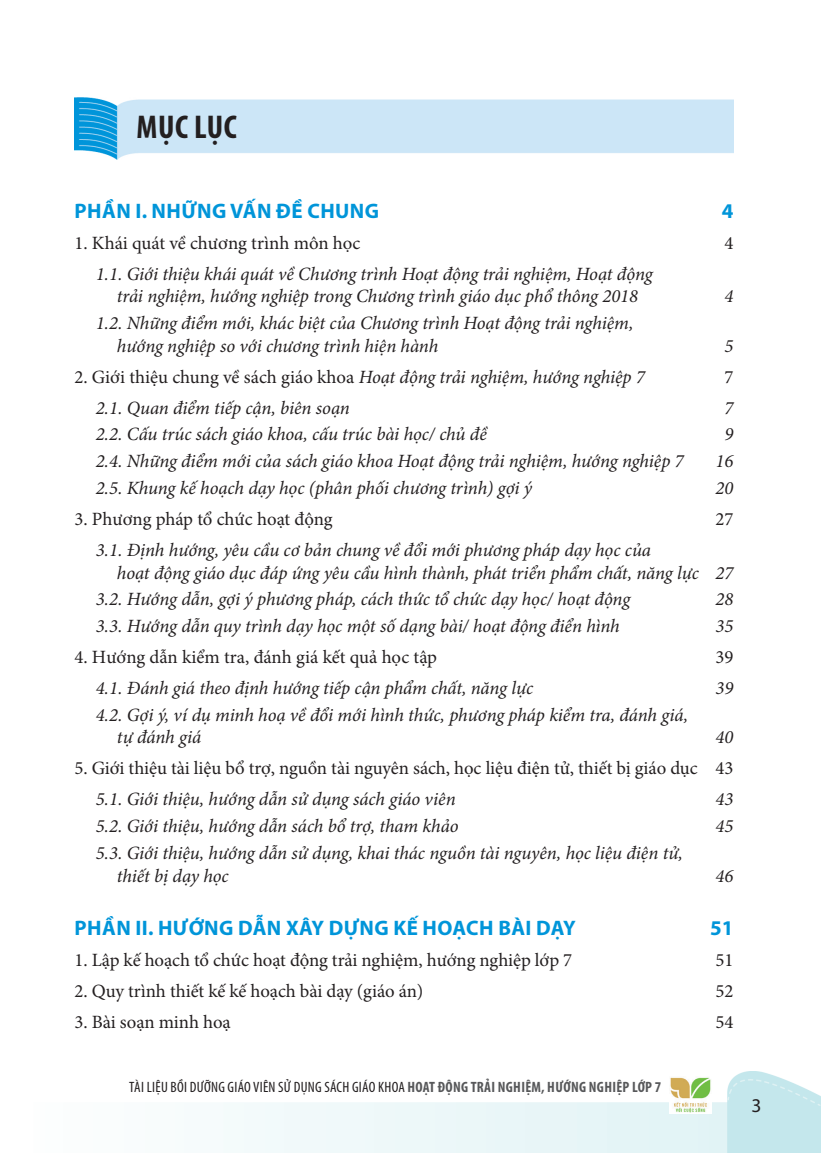
<style>
.page{position:relative;width:821px;height:1153px;background:#fff}
.page>*{position:absolute;margin:0;border:0;box-sizing:border-box;transform-origin:0 0}
.t1{font:700 condensed 33px "Myriad Pro";letter-spacing:.02em;color:#231f20}
.t2{font:700 21px "Myriad Pro";letter-spacing:.02em;color:#0095d9}
.t3{font:19.5px "Myriad Pro";color:#231f20}
.t4{font:italic 18.75px/22.5px "Minion Pro";letter-spacing:-.005em;color:#231f20}
.t5{font:18.75px "Minion Pro";letter-spacing:-.005em;color:#231f20}
.t6{font:condensed 15px "Myriad Pro";letter-spacing:.02em;color:#231f20}
.s1{font-style:normal}
.s2{font-weight:700;color:#57585a}
</style>
<div class="page">
<img style="left:224px;top:1071px;width:596px;height:81px">
<svg style="left:669px;top:1075px;width:43px;height:38px"></svg>
<img style="left:669px;top:1076px;width:43px;height:35px">
<img style="left:74px;top:98px;width:659px;height:61px">
<h1 class="t1" style="left:136px;top:107px;width:102px">MỤC LỤC</h1>
<p class="t2" style="left:75px;top:197px;width:306px">PHẦN I. NHỮNG VẤN ĐỀ CHUNG</p>
<p class="t2" style="left:721px;top:197px;width:13px">4</p>
<p class="t5" style="left:74px;top:230px;width:287px">1. Khái quát về chương trình môn học</p>
<p class="t5" style="left:724px;top:230px;width:10px">4</p>
<p class="t4" style="left:96px;top:262px;width:558px;text-align:center">1.1. Giới thiệu khái quát về Chương trình Hoạt động trải nghiệm, Hoạt động trải nghiệm, hướng nghiệp trong Chương trình giáo dục phổ thông 2018</p>
<p class="t4" style="left:724px;top:285px;width:10px">4</p>
<p class="t4" style="left:117px;top:312px;width:518px;text-indent:-21px">1.2. Những điểm mới, khác biệt của Chương trình Hoạt động trải nghiệm, hướng nghiệp so với chương trình hiện hành</p>
<p class="t4" style="left:724px;top:334px;width:10px">5</p>
<p class="t4" style="left:74px;top:365px;width:572px"><span class="s1">2. Giới thiệu chung về sách giáo khoa</span> Hoạt động trải nghiệm, hướng nghiệp 7</p>
<p class="t5" style="left:724px;top:364px;width:10px">7</p>
<p class="t4" style="left:96px;top:396px;width:256px">2.1. Quan điểm tiếp cận, biên soạn</p>
<p class="t4" style="left:724px;top:396px;width:10px">7</p>
<p class="t4" style="left:96px;top:423px;width:392px">2.2. Cấu trúc sách giáo khoa, cấu trúc bài học/ chủ đề</p>
<p class="t4" style="left:724px;top:423px;width:10px">9</p>
<p class="t4" style="left:96px;top:450px;width:589px">2.4. Những điểm mới của sách giáo khoa Hoạt động trải nghiệm, hướng nghiệp 7</p>
<p class="t4" style="left:715px;top:450px;width:19px">16</p>
<p class="t4" style="left:96px;top:476px;width:438px">2.5. Khung kế hoạch dạy học (phân phối chương trình) gợi ý</p>
<p class="t4" style="left:715px;top:476px;width:19px">20</p>
<p class="t5" style="left:74px;top:506px;width:260px">3. Phương pháp tổ chức hoạt động</p>
<p class="t5" style="left:715px;top:506px;width:19px">27</p>
<p class="t4" style="left:117px;top:538px;width:618px;text-indent:-21px">3.1. Định hướng, yêu cầu cơ bản chung về đổi mới phương pháp dạy học của<br>hoạt động giáo dục đáp ứng yêu cầu hình thành, phát triển phẩm chất, năng lực 27</p>
<p class="t4" style="left:96px;top:588px;width:536px">3.2. Hướng dẫn, gợi ý phương pháp, cách thức tổ chức dạy học/ hoạt động</p>
<p class="t4" style="left:715px;top:588px;width:19px">28</p>
<p class="t4" style="left:96px;top:614px;width:525px">3.3. Hướng dẫn quy trình dạy học một số dạng bài/ hoạt động điển hình</p>
<p class="t4" style="left:715px;top:614px;width:19px">35</p>
<p class="t5" style="left:74px;top:644px;width:364px">4. Hướng dẫn kiểm tra, đánh giá kết quả học tập</p>
<p class="t5" style="left:715px;top:644px;width:19px">39</p>
<p class="t4" style="left:96px;top:676px;width:439px">4.1. Đánh giá theo định hướng tiếp cận phẩm chất, năng lực</p>
<p class="t4" style="left:715px;top:676px;width:19px">39</p>
<p class="t4" style="left:117px;top:703px;width:572px;text-indent:-21px">4.2. Gợi ý, ví dụ minh hoạ về đổi mới hình thức, phương pháp kiểm tra, đánh giá, tự đánh giá</p>
<p class="t4" style="left:715px;top:726px;width:19px">40</p>
<p class="t5" style="left:74px;top:755px;width:660px">5. Giới thiệu tài liệu bổ trợ, nguồn tài nguyên sách, học liệu điện tử, thiết bị giáo dục 43</p>
<p class="t4" style="left:96px;top:788px;width:361px">5.1. Giới thiệu, hướng dẫn sử dụng sách giáo viên</p>
<p class="t4" style="left:715px;top:788px;width:19px">43</p>
<p class="t4" style="left:96px;top:814px;width:364px">5.2. Giới thiệu, hướng dẫn sách bổ trợ, tham khảo</p>
<p class="t4" style="left:715px;top:814px;width:19px">45</p>
<p class="t4" style="left:117px;top:841px;width:567px;text-indent:-21px">5.3. Giới thiệu, hướng dẫn sử dụng, khai thác nguồn tài nguyên, học liệu điện tử, thiết bị dạy học</p>
<p class="t4" style="left:715px;top:864px;width:19px">46</p>
<p class="t2" style="left:75px;top:914px;width:502px">PHẦN II. HƯỚNG DẪN XÂY DỰNG KẾ HOẠCH BÀI DẠY</p>
<p class="t2" style="left:710px;top:914px;width:25px">51</p>
<p class="t5" style="left:74px;top:947px;width:499px">1. Lập kế hoạch tổ chức hoạt động trải nghiệm, hướng nghiệp lớp 7</p>
<p class="t5" style="left:715px;top:947px;width:19px">51</p>
<p class="t5" style="left:74px;top:978px;width:350px">2. Quy trình thiết kế kế hoạch bài dạy (giáo án)</p>
<p class="t5" style="left:715px;top:978px;width:19px">52</p>
<p class="t5" style="left:74px;top:1009px;width:158px">3. Bài soạn minh hoạ</p>
<p class="t5" style="left:715px;top:1009px;width:19px">54</p>
<p class="t6" style="left:129px;top:1077px;width:533px">TÀI LIỆU BỒI DƯỠNG GIÁO VIÊN SỬ DỤNG SÁCH GIÁO KHOA <span class="s2">HOẠT ĐỘNG TRẢI NGHIỆM, HƯỚNG NGHIỆP LỚP 7</span></p>
<p class="t3" style="left:751px;top:1093px;width:12px">3</p>
</div>
